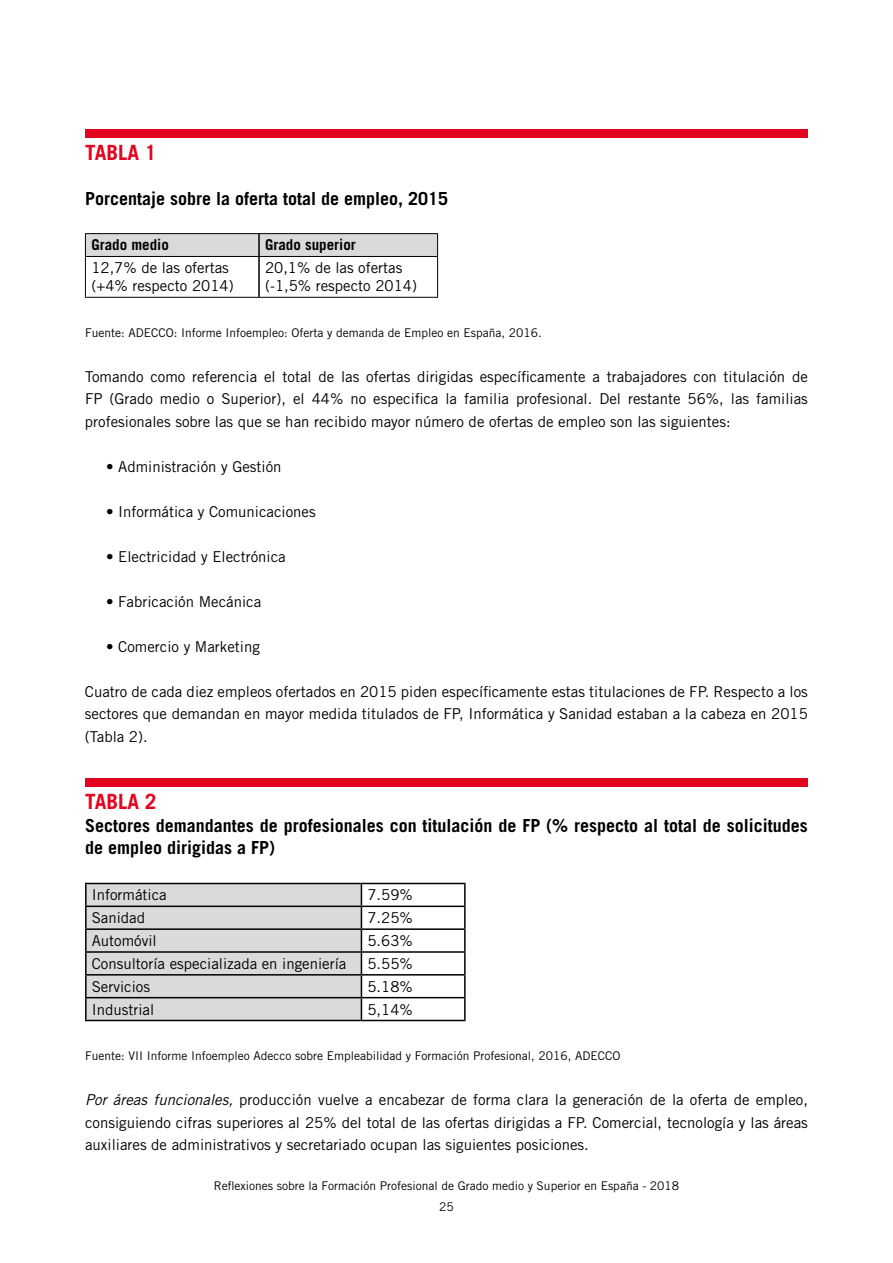
<style>
.page{position:relative;width:893px;height:1263px;background:#fff}
.page>*{position:absolute;margin:0;border:0;box-sizing:border-box;transform-origin:0 0}
.t1{font:700 21px "Trade Gothic LT Std";color:#e30520}
.t2{font:700 18px/22.5px "Trade Gothic LT Std";color:#000}
.t3{font:15px/22.5px "Trade Gothic LT Std";color:#000;text-align:justify}
.t4{font:700 15px "Trade Gothic LT Std";color:#000}
.t5{font:12px "Trade Gothic LT Std";color:#000}
.s1{font-style:italic}
</style>
<div class="page">
<hr style="left:258px;top:257px;width:2px;height:40px;background:#000">
<hr style="left:85px;top:257px;width:1px;height:40px;background:#000">
<hr style="left:437px;top:257px;width:1px;height:40px;background:#000">
<hr style="left:85px;top:297px;width:174px;height:1px;background:#000">
<hr style="left:259px;top:297px;width:179px;height:1px;background:#000">
<hr style="left:85px;top:233px;width:174px;height:1px;background:#000">
<hr style="left:259px;top:233px;width:179px;height:1px;background:#000">
<div style="left:85px;top:234px;width:353px;height:22px;background:#dadada"></div>
<hr style="left:85px;top:256px;width:174px;height:1px;background:#000">
<hr style="left:259px;top:256px;width:179px;height:1px;background:#000">
<hr style="left:258px;top:234px;width:2px;height:22px;background:#000">
<hr style="left:85px;top:883px;width:276px;height:1px;background:#000">
<hr style="left:85px;top:884px;width:2px;height:21px;background:#000">
<hr style="left:361px;top:883px;width:105px;height:1px;background:#000">
<hr style="left:464px;top:884px;width:2px;height:21px;background:#000">
<hr style="left:85px;top:905px;width:276px;height:2px;background:#000">
<hr style="left:85px;top:907px;width:2px;height:21px;background:#000">
<hr style="left:361px;top:905px;width:105px;height:2px;background:#000">
<hr style="left:464px;top:907px;width:2px;height:21px;background:#000">
<hr style="left:85px;top:928px;width:276px;height:2px;background:#000">
<hr style="left:85px;top:930px;width:2px;height:21px;background:#000">
<hr style="left:361px;top:928px;width:105px;height:2px;background:#000">
<hr style="left:464px;top:930px;width:2px;height:21px;background:#000">
<hr style="left:85px;top:951px;width:276px;height:2px;background:#000">
<hr style="left:85px;top:953px;width:2px;height:21px;background:#000">
<hr style="left:361px;top:951px;width:105px;height:2px;background:#000">
<hr style="left:464px;top:953px;width:2px;height:21px;background:#000">
<hr style="left:85px;top:974px;width:276px;height:1px;background:#000">
<hr style="left:85px;top:975px;width:2px;height:22px;background:#000">
<hr style="left:361px;top:974px;width:105px;height:1px;background:#000">
<hr style="left:464px;top:975px;width:2px;height:22px;background:#000">
<hr style="left:85px;top:997px;width:276px;height:1px;background:#000">
<hr style="left:85px;top:998px;width:2px;height:22px;background:#000">
<hr style="left:361px;top:997px;width:105px;height:1px;background:#000">
<svg style="left:86px;top:883px;width:276px;height:137px;background:#cacaca"></svg>
<hr style="left:464px;top:998px;width:2px;height:22px;background:#000">
<hr style="left:85px;top:1020px;width:276px;height:1px;background:#000">
<hr style="left:361px;top:1020px;width:105px;height:1px;background:#000">
<div style="left:85px;top:130px;width:723px;height:8px;background:#e30520"></div>
<div style="left:85px;top:778px;width:723px;height:9px;background:#e30520"></div>
<h1 class="t1" style="left:85px;top:139px;width:73px">TABLA 1</h1>
<p class="t2" style="left:85px;top:187px;width:365px">Porcentaje sobre la oferta total de empleo, 2015</p>
<p class="t4" style="left:91px;top:236px;width:79px">Grado medio</p>
<p class="t4" style="left:265px;top:236px;width:92px">Grado superior</p>
<p class="t3" style="left:91px;top:259px;width:144px;line-height:18px">12,7% de las ofertas (+4% respecto 2014)</p>
<p class="t3" style="left:265px;top:259px;width:154px;line-height:18px">20,1% de las ofertas (-1,5% respecto 2014)</p>
<p class="t5" style="left:85px;top:325px;width:458px">Fuente: ADECCO: Informe Infoempleo: Oferta y demanda de Empleo en España, 2016.</p>
<p class="t3" style="left:85px;top:365px;width:724px">Tomando como referencia el total de las ofertas dirigidas específicamente a trabajadores con titulación de FP (Grado medio o Superior), el 44% no especifica la familia profesional. Del restante 56%, las familias profesionales sobre las que se han recibido mayor número de ofertas de empleo son las siguientes:</p>
<p class="t3" style="left:106px;top:455px;width:177px">• Administración y Gestión</p>
<p class="t3" style="left:106px;top:500px;width:211px">• Informática y Comunicaciones</p>
<p class="t3" style="left:106px;top:545px;width:181px">• Electricidad y Electrónica</p>
<p class="t3" style="left:106px;top:590px;width:157px">• Fabricación Mecánica</p>
<p class="t3" style="left:106px;top:635px;width:155px">• Comercio y Marketing</p>
<p class="t3" style="left:85px;top:680px;width:724px">Cuatro de cada diez empleos ofertados en 2015 piden específicamente estas titulaciones de FP. Respecto a los sectores que demandan en mayor medida titulados de FP, Informática y Sanidad estaban a la cabeza en 2015 (Tabla 2).</p>
<h1 class="t1" style="left:85px;top:789px;width:73px">TABLA 2</h1>
<p class="t2" style="left:85px;top:814px;width:724px">Sectores demandantes de profesionales con titulación de FP (% respecto al total de solicitudes de empleo dirigidas a FP)</p>
<p class="t3" style="left:92px;top:883px;width:76px">Informática</p>
<p class="t3" style="left:367px;top:883px;width:47px">7.59%</p>
<p class="t3" style="left:92px;top:906px;width:55px">Sanidad</p>
<p class="t3" style="left:367px;top:906px;width:47px">7.25%</p>
<p class="t3" style="left:92px;top:929px;width:66px">Automóvil</p>
<p class="t3" style="left:367px;top:929px;width:47px">5.63%</p>
<p class="t3" style="left:92px;top:952px;width:256px">Consultoría especializada en ingeniería</p>
<p class="t3" style="left:367px;top:952px;width:47px">5.55%</p>
<p class="t3" style="left:92px;top:975px;width:60px">Servicios</p>
<p class="t3" style="left:367px;top:975px;width:47px">5.18%</p>
<p class="t3" style="left:92px;top:998px;width:64px">Industrial</p>
<p class="t3" style="left:367px;top:998px;width:47px">5,14%</p>
<p class="t5" style="left:85px;top:1049px;width:537px">Fuente: VII Informe Infoempleo Adecco sobre Empleabilidad y Formación Profesional, 2016, ADECCO</p>
<p class="t3" style="left:85px;top:1088px;width:724px"><span class="s1">Por áreas funcionales,</span> producción vuelve a encabezar de forma clara la generación de la oferta de empleo, consiguiendo cifras superiores al 25% del total de las ofertas dirigidas a FP. Comercial, tecnología y las áreas auxiliares de administrativos y secretariado ocupan las siguientes posiciones.</p>
<p class="t5" style="left:214px;top:1178px;width:467px">Reflexiones sobre la Formación Profesional de Grado medio y Superior en España - 2018</p>
<p class="t5" style="left:439px;top:1199px;width:16px">25</p>
</div>
